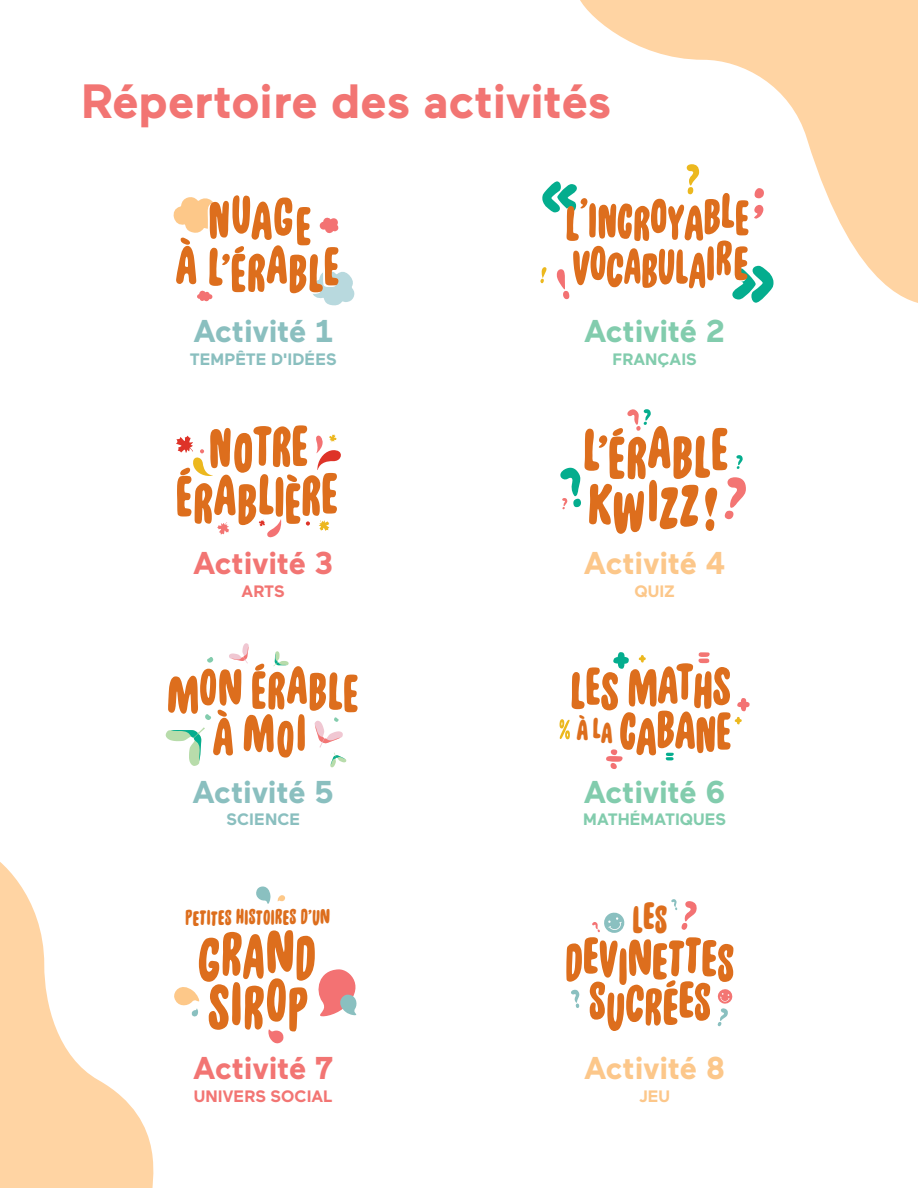
<style>
.page{position:relative;width:918px;height:1188px;background:#fff}
.page>*{position:absolute;margin:0;border:0;box-sizing:border-box;transform-origin:0 0}
.t1{font:64.95px/50.2px "Unpack";letter-spacing:.015em;color:#dd6e1d}
.t2{font:61.95px/50.2px "Unpack";letter-spacing:.015em;color:#dd6e1d}
.t3{font:59.4px/49.2px "Unpack";letter-spacing:.005em;color:#dd6e1d;text-align:center}
.t4{font:56.1px/53.1px "Unpack";letter-spacing:.02em;color:#dd6e1d;text-align:center}
.t5{font:55.2px/44.7px "Unpack";color:#dd6e1d;text-align:center}
.t6{font:55.05px/44.1px "Unpack";letter-spacing:.02em;color:#dd6e1d;text-align:center}
.t7{font:54.6px/43.8px "Unpack";color:#dd6e1d;text-align:right}
.t8{font:51.3px/45.6px "Unpack";color:#dd6e1d}
.t9{font:700 48px "Maax";color:#f27573}
.t10{font:40.8px "Unpack";color:#dd6e1d}
.t11{font:700 31.5px "Maax";color:#8abfbf}
.t12{font:700 31.5px "Maax";color:#f27573}
.t13{font:700 31.5px "Maax";color:#82ccad}
.t14{font:700 31.5px "Maax";color:#fcc78a}
.t15{font:30.3px "Unpack";color:#dd6e1d}
.t16{font:22.5px "Unpack";letter-spacing:.015em;color:#dd6e1d}
.t17{font:700 16.5px "Maax";color:#8abfbf}
.t18{font:700 16.5px "Maax";color:#82ccad}
.t19{font:700 16.5px "Maax";color:#f27573}
.t20{font:700 16.5px "Maax";color:#fcc78a}
</style>
<div class="page">
<svg style="left:580px;top:0;width:338px;height:303px"></svg>
<svg style="left:0;top:862px;width:154px;height:326px;fill:#ffd5a5"></svg>
<svg style="left:173px;top:197px;width:44px;height:36px"></svg>
<svg style="left:311px;top:270px;width:44px;height:36px"></svg>
<svg style="left:319px;top:217px;width:20px;height:17px"></svg>
<svg style="left:197px;top:290px;width:16px;height:12px"></svg>
<svg style="left:165px;top:727px;width:40px;height:39px"></svg>
<svg style="left:229px;top:643px;width:20px;height:21px"></svg>
<svg style="left:273px;top:651px;width:16px;height:16px"></svg>
<svg style="left:207px;top:657px;width:6px;height:6px"></svg>
<svg style="left:205px;top:714px;width:6px;height:6px"></svg>
<svg style="left:314px;top:717px;width:32px;height:51px"></svg>
<svg style="left:305px;top:521px;width:5px;height:5px"></svg>
<svg style="left:316px;top:434px;width:25px;height:36px"></svg>
<svg style="left:318px;top:520px;width:11px;height:11px"></svg>
<svg style="left:258px;top:519px;width:23px;height:19px"></svg>
<svg style="left:217px;top:522px;width:12px;height:13px"></svg>
<svg style="left:176px;top:436px;width:37px;height:40px"></svg>
<svg style="left:318px;top:969px;width:39px;height:48px"></svg>
<svg style="left:268px;top:1029px;width:16px;height:15px"></svg>
<svg style="left:256px;top:886px;width:29px;height:18px"></svg>
<svg style="left:174px;top:987px;width:26px;height:30px"></svg>
<svg style="left:542px;top:181px;width:35px;height:32px"></svg>
<svg style="left:730px;top:266px;width:44px;height:37px"></svg>
<svg style="left:556px;top:269px;width:14px;height:31px"></svg>
<svg style="left:540px;top:267px;width:7px;height:17px"></svg>
<svg style="left:685px;top:164px;width:14px;height:32px"></svg>
<svg style="left:753px;top:188px;width:11px;height:32px"></svg>
<svg style="left:613px;top:652px;width:16px;height:17px"></svg>
<svg style="left:638px;top:655px;width:8px;height:8px"></svg>
<svg style="left:734px;top:698px;width:16px;height:27px"></svg>
<svg style="left:559px;top:719px;width:11px;height:21px"></svg>
<svg style="left:606px;top:749px;width:17px;height:20px"></svg>
<svg style="left:665px;top:753px;width:9px;height:8px"></svg>
<svg style="left:698px;top:652px;width:12px;height:12px"></svg>
<svg style="left:736px;top:455px;width:7px;height:14px"></svg>
<svg style="left:560px;top:467px;width:21px;height:43px"></svg>
<svg style="left:627px;top:409px;width:24px;height:22px"></svg>
<svg style="left:724px;top:477px;width:22px;height:43px"></svg>
<svg style="left:571px;top:989px;width:8px;height:19px"></svg>
<svg style="left:671px;top:899px;width:26px;height:31px"></svg>
<svg style="left:592px;top:912px;width:33px;height:21px"></svg>
<svg style="left:717px;top:989px;width:16px;height:38px"></svg>
<p class="t9" style="left:81px;top:76px;width:532px">Répertoire des activités</p>
<p class="t4" style="left:176px;top:194px;width:165px">NUAGE<br>À L’ÉRABLE</p>
<p class="t11" style="left:193px;top:314px;width:141px">Activité 1</p>
<p class="t17" style="left:190px;top:350px;width:148px">TEMPÊTE D'IDÉES</p>
<p class="t3" style="left:176px;top:423px;width:164px">NOTRE<br>ÉRABLIÈRE</p>
<p class="t12" style="left:193px;top:546px;width:142px">Activité 3</p>
<p class="t19" style="left:242px;top:582px;width:45px">ARTS</p>
<p class="t6" style="left:167px;top:669px;width:193px">MON ÉRABLE<br>À MOI</p>
<p class="t11" style="left:193px;top:775px;width:143px">Activité 5</p>
<p class="t17" style="left:226px;top:810px;width:75px">SCIENCE</p>
<p class="t16" style="left:185px;top:906px;width:146px">PETITES HISTOIRES D’UN</p>
<p class="t1" style="left:198px;top:932px;width:120px">GRAND<br>SIROP</p>
<p class="t12" style="left:193px;top:1051px;width:141px">Activité 7</p>
<p class="t19" style="left:194px;top:1087px;width:140px">UNIVERS SOCIAL</p>
<p class="t8" style="left:566px;top:198px;width:185px">L’INCROYABLE<br>VOCABULAIRE</p>
<p class="t13" style="left:584px;top:314px;width:143px">Activité 2</p>
<p class="t18" style="left:613px;top:350px;width:86px">FRANÇAIS</p>
<p class="t2" style="left:583px;top:432px;width:146px">L’ÉRABLE<br>KWIZZ!</p>
<p class="t14" style="left:584px;top:546px;width:143px">Activité 4</p>
<p class="t20" style="left:634px;top:582px;width:42px">QUIZ</p>
<p class="t7" style="left:571px;top:666px;width:162px">LES MATHS<br>CABANE</p>
<p class="t15" style="left:577px;top:714px;width:37px">ÀLA</p>
<p class="t13" style="left:584px;top:775px;width:143px">Activité 6</p>
<p class="t18" style="left:583px;top:810px;width:144px">MATHÉMATIQUES</p>
<p class="t10" style="left:633px;top:898px;width:36px">LES</p>
<p class="t5" style="left:565px;top:936px;width:170px">DEVINETTES<br>SUCRÉES</p>
<p class="t14" style="left:584px;top:1051px;width:143px">Activité 8</p>
<p class="t20" style="left:639px;top:1087px;width:32px">JEU</p>
</div>
